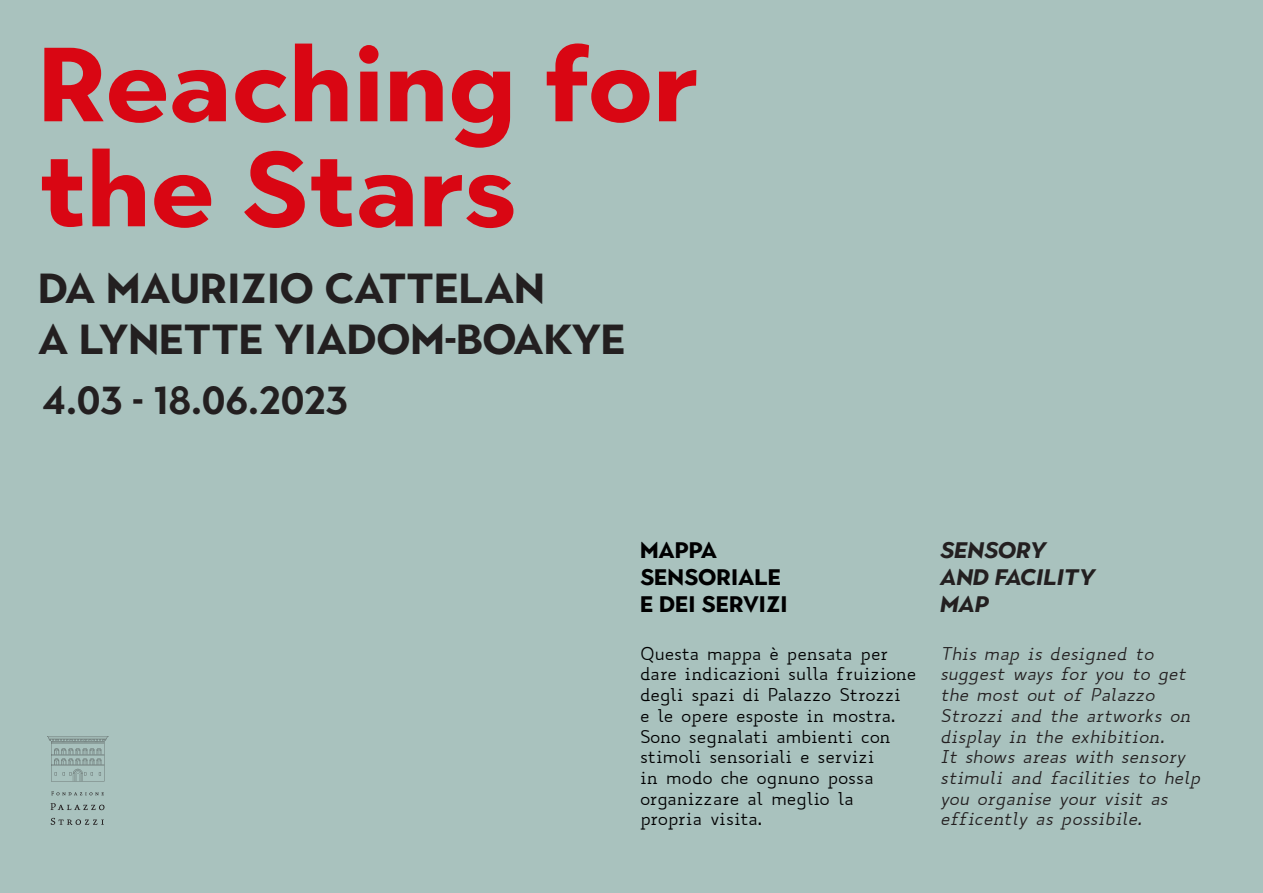
<style>
.page{position:relative;width:1263px;height:893px;background:#a9c2be}
.page>*{position:absolute;margin:0;border:0;box-sizing:border-box;transform-origin:0 0}
.t1{font:700 105px "Town 80 Text";color:#d90613}
.t2{font:700 42px "Town 10 Display";color:#231f20}
.t3{font:700 39px "Town 10 Display";color:#231f20}
.t4{font:700 22.5px "Town 80 Text";color:#000001}
.t5{font:italic 700 22.5px "Town 80 Text";color:#231f20}
.t6{font:17.25px/20.7px "Biancoenero";letter-spacing:-.02em;color:#000001}
.t7{font:italic 17.25px/20.7px "Biancoenero";color:#231f20}
</style>
<div class="page">
<svg style="left:51px;top:791px;width:53px;height:4px"></svg>
<svg style="left:50px;top:803px;width:54px;height:7px"></svg>
<svg style="left:51px;top:818px;width:53px;height:7px"></svg>
<svg style="left:47px;top:736px;width:62px;height:45px"></svg>
<p class="t1" style="left:38px;top:17px;width:663px">Reaching for</p>
<p class="t1" style="left:38px;top:122px;width:479px">the Stars</p>
<p class="t2" style="left:38px;top:264px;width:508px">DA MAURIZIO CATTELAN</p>
<p class="t2" style="left:38px;top:315px;width:589px">A LYNETTE YIADOM-BOAKYE</p>
<p class="t3" style="left:43px;top:378px;width:307px">4.03 - 18.06.2023</p>
<p class="t4" style="left:640px;top:536px;width:79px">MAPPA</p>
<p class="t4" style="left:640px;top:563px;width:143px">SENSORIALE</p>
<p class="t4" style="left:640px;top:590px;width:149px">E DEI SERVIZI</p>
<p class="t6" style="left:640px;top:643px;width:278px">Questa mappa è pensata per dare indicazioni sulla fruizione degli spazi di Palazzo Strozzi<br>e le opere esposte in mostra.</p>
<p class="t6" style="left:640px;top:726px;width:252px">Sono segnalati ambienti con stimoli sensoriali e servizi in modo che ognuno possa organizzare al meglio la</p>
<p class="t6" style="left:640px;top:808px;width:124px">propria visita.</p>
<p class="t5" style="left:940px;top:536px;width:108px">SENSORY</p>
<p class="t5" style="left:940px;top:563px;width:156px">AND FACILITY</p>
<p class="t5" style="left:940px;top:590px;width:50px">MAP</p>
<p class="t7" style="left:940px;top:643px;width:262px">This map is designed to suggest ways for you to get the most out of Palazzo<br>Strozzi and the artworks on display in the exhibition.<br>It shows areas with sensory stimuli and facilities to help you organise your visit as efficently as possibile.</p>
</div>
